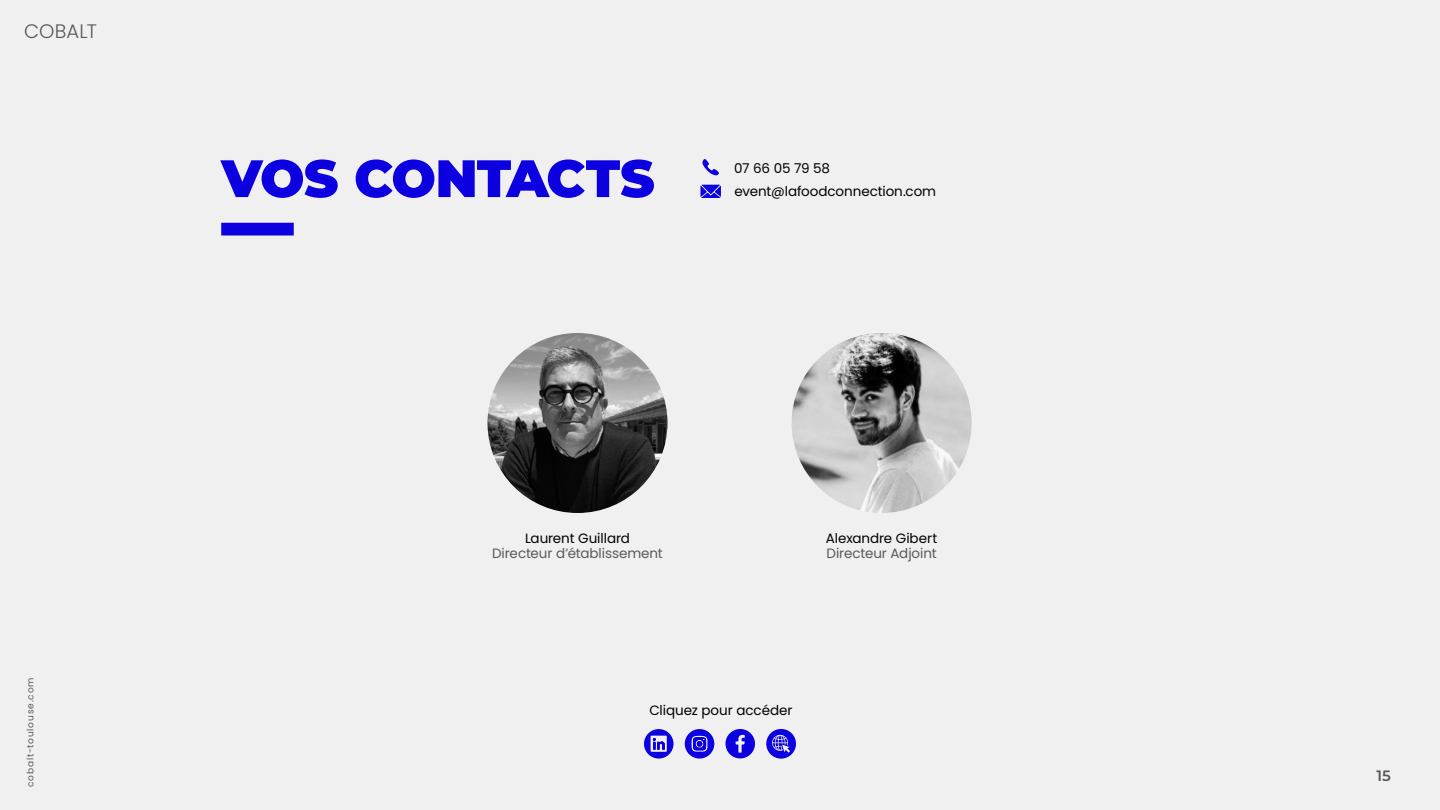
<style>
.page{position:relative;width:1440px;height:810px;background:#f0f0f0}
.page>*{position:absolute;margin:0;border:0;box-sizing:border-box;transform-origin:0 0}
.t1{font:900 52.5px "Montserrat";letter-spacing:-.015em;color:#0c00e1}
.t2{font:300 19.5px "Poppins";letter-spacing:.005em;color:#585959}
.t3{font:600 15px "Montserrat";color:#585959}
.t4{font:13.5px "Poppins";letter-spacing:-.005em;color:#000}
.t5{font:13.5px "Poppins";letter-spacing:-.005em;color:#585959}
.t6{font:9px "Poppins";letter-spacing:.095em;color:#585959}
</style>
<div class="page">
<div style="left:221px;top:223px;width:73px;height:13px;background:#0c00e1"></div>
<img style="left:488px;top:333px;width:180px;height:180px;border-radius:90px">
<svg style="left:700px;top:185px;width:21px;height:13px"></svg>
<svg style="left:702px;top:159px;width:17px;height:16px"></svg>
<img style="left:792px;top:333px;width:180px;height:180px;border-radius:90px">
<svg style="left:725px;top:729px;width:30px;height:30px"></svg>
<svg style="left:644px;top:729px;width:30px;height:30px"></svg>
<svg style="left:685px;top:729px;width:29px;height:30px"></svg>
<svg style="left:766px;top:729px;width:30px;height:30px"></svg>
<h2 class="t2" style="left:24px;top:20px;width:74px">COBALT</h2>
<h1 class="t1" style="left:221px;top:139px;width:435px">VOS CONTACTS</h1>
<p class="t4" style="left:734px;top:161px;width:97px">07 66 05 79 58</p>
<p class="t4" style="left:734px;top:184px;width:203px">event@lafoodconnection.com</p>
<p class="t6" style="left:25px;top:787px;width:111px;rotate:-90deg">cobalt-toulouse.com</p>
<p class="t4" style="left:525px;top:530px;width:106px">Laurent Guillard</p>
<p class="t5" style="left:492px;top:545px;width:172px">Directeur d’établissement</p>
<p class="t4" style="left:826px;top:530px;width:113px">Alexandre Gibert</p>
<p class="t5" style="left:827px;top:545px;width:112px">Directeur Adjoint</p>
<p class="t4" style="left:649px;top:703px;width:145px">Cliquez pour accéder</p>
<p class="t3" style="left:1377px;top:765px;width:16px">15</p>
</div>
